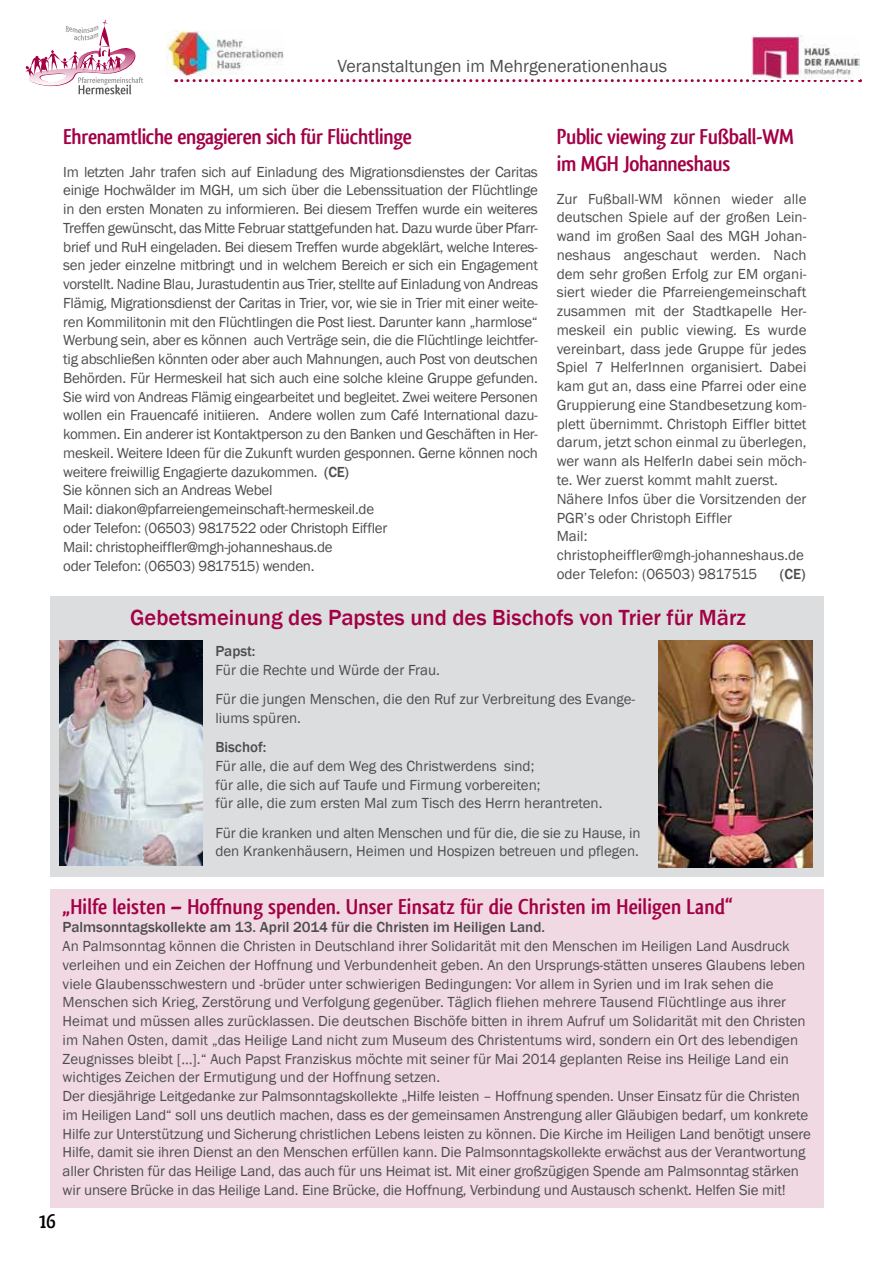
<style>
.page{position:relative;width:893px;height:1263px;background:#fff}
.page>*{position:absolute;margin:0;border:0;box-sizing:border-box;transform-origin:0 0}
.t1{font:700 22.5px/27px "Qlassik";letter-spacing:-.02em;color:#a30046}
.t2{font:700 22.5px "Qlassik";color:#a30046}
.t3{font:500 22.5px "Franklin Gothic";color:#a30046}
.t4{font:700 21px "Qlassik";color:#000}
.t5{font:18px "Franklin Gothic";color:#4d4d4f}
.t6{font:15px/18.8px "Franklin Gothic";letter-spacing:-.01em;color:#4d4d4f}
.t7{font:500 15px "Franklin Gothic";color:#4d4d4f}
.s1{font-weight:500}
</style>
<div class="page">
<svg style="left:25px;top:20px;width:118px;height:75px"></svg>
<svg style="left:176px;top:79px;width:685px;height:3px"></svg>
<img style="left:167px;top:31px;width:116px;height:45px">
<img style="left:751px;top:36px;width:108px;height:44px">
<div style="left:50px;top:596px;width:774px;height:281px;background:#dcddde"></div>
<div style="left:50px;top:889px;width:774px;height:319px;background:#f1d9e3"></div>
<img style="left:59px;top:640px;width:144px;height:225px">
<img style="left:658px;top:640px;width:154px;height:228px">
<p class="t5" style="left:338px;top:55px;width:331px">Veranstaltungen im Mehrgenerationenhaus</p>
<h1 class="t1" style="left:63px;top:124px;width:350px">Ehrenamtliche engagieren sich für Flüchtlinge</h1>
<p class="t6" style="left:63px;top:163px;width:476px">Im letzten Jahr trafen sich auf Einladung des Migrationsdienstes der Caritas einige Hochwälder im MGH, um sich über die Lebenssituation der Flüchtlinge in den ersten Monaten zu informieren. Bei diesem Treffen wurde ein weiteres Treffen gewünscht, das Mitte Februar stattgefunden hat. Dazu wurde über Pfarr&shy;brief und RuH eingeladen. Bei diesem Treffen wurde abgeklärt, welche Interes&shy;sen jeder einzelne mitbringt und in welchem Bereich er sich ein Engagement vorstellt. Nadine Blau, Jurastudentin aus Trier, stellte auf Einladung von Andreas Flämig, Migrationsdienst der Caritas in Trier, vor, wie sie in Trier mit einer weite&shy;ren Kommilitonin mit den Flüchtlingen die Post liest. Darunter kann „harmlose“ Werbung sein, aber es können auch Verträge sein, die die Flüchtlinge leichtfer&shy;tig abschließen könnten oder aber auch Mahnungen, auch Post von deutschen Behörden. Für Hermeskeil hat sich auch eine solche kleine Gruppe gefunden.<br>Sie wird von Andreas Flämig eingearbeitet und begleitet. Zwei weitere Personen wollen ein Frauencafé initiieren. Andere wollen zum Café International dazu&shy;kommen. Ein anderer ist Kontaktperson zu den Banken und Geschäften in Her&shy;meskeil. Weitere Ideen für die Zukunft wurden gesponnen. Gerne können noch weitere freiwillig Engagierte dazukommen. <span class="s1">(CE)<br></span>Sie können sich an Andreas Webel<br>Mail: diakon@pfarreiengemeinschaft-hermeskeil.de<br>oder Telefon: (06503) 9817522 oder Christoph Eiffler<br>Mail: christopheiffler@mgh-johanneshaus.de<br>oder Telefon: (06503) 9817515) wenden.</p>
<h1 class="t1" style="left:557px;top:124px;width:239px">Public viewing zur Fußball-WM im MGH Johanneshaus</h1>
<p class="t6" style="left:557px;top:190px;width:251px">Zur Fußball-WM können wieder alle deutschen Spiele auf der großen Lein&shy;wand im großen Saal des MGH Johan&shy;neshaus angeschaut werden. Nach dem sehr großen Erfolg zur EM organi&shy;siert wieder die Pfarreiengemeinschaft zusammen mit der Stadtkapelle Her&shy;meskeil ein public viewing. Es wurde vereinbart, dass jede Gruppe für jedes Spiel 7 HelferInnen organisiert. Dabei kam gut an, dass eine Pfarrei oder eine Gruppierung eine Standbesetzung kom&shy;plett übernimmt. Christoph Eiffler bittet darum, jetzt schon einmal zu überlegen, wer wann als HelferIn dabei sein möch&shy;te. Wer zuerst kommt mahlt zuerst.<br>Nähere Infos über die Vorsitzenden der PGR’s oder Christoph Eiffler<br>Mail: christopheiffler@mgh-johanneshaus.de oder Telefon: (06503) 9817515</p>
<p class="t7" style="left:780px;top:564px;width:27px">(CE)</p>
<h1 class="t3" style="left:130px;top:603px;width:617px">Gebetsmeinung des Papstes und des Bischofs von Trier für März</h1>
<p class="t7" style="left:215px;top:642px;width:42px">Papst:</p>
<p class="t6" style="left:215px;top:655px;width:421px;line-height:29.2px">Für die Rechte und Würde der Frau.<br>Für die jungen Menschen, die den Ruf zur Verbreitung des Evange-</p>
<p class="t6" style="left:215px;top:709px;width:87px">liums spüren.</p>
<p class="t7" style="left:215px;top:738px;width:53px">Bischof:</p>
<p class="t6" style="left:215px;top:757px;width:389px">Für alle, die auf dem Weg des Christwerdens sind;<br>für alle, die sich auf Taufe und Firmung vorbereiten;<br>für alle, die zum ersten Mal zum Tisch des Herrn herantreten.</p>
<p class="t6" style="left:215px;top:823px;width:427px">Für die kranken und alten Menschen und für die, die sie zu Hause, in den Krankenhäusern, Heimen und Hospizen betreuen und pflegen.</p>
<h1 class="t2" style="left:63px;top:893px;width:672px">„Hilfe leisten – Hoffnung spenden. Unser Einsatz für die Christen im Heiligen Land“</h1>
<p class="t7" style="left:63px;top:918px;width:484px">Palmsonntagskollekte am 13. April 2014 für die Christen im Heiligen Land.</p>
<p class="t6" style="left:63px;top:937px;width:750px">An Palmsonntag können die Christen in Deutschland ihrer Solidarität mit den Menschen im Heiligen Land Ausdruck verleihen und ein Zeichen der Hoffnung und Verbundenheit geben. An den Ursprungs-stätten unseres Glaubens leben viele Glaubensschwestern und -brüder unter schwierigen Bedingungen: Vor allem in Syrien und im Irak sehen die Menschen sich Krieg, Zerstörung und Verfolgung gegenüber. Täglich fliehen mehrere Tausend Flüchtlinge aus ihrer Heimat und müssen alles zurücklassen. Die deutschen Bischöfe bitten in ihrem Aufruf um Solidarität mit den Christen im Nahen Osten, damit „das Heilige Land nicht zum Museum des Christentums wird, sondern ein Ort des lebendigen Zeugnisses bleibt […].“ Auch Papst Franziskus möchte mit seiner für Mai 2014 geplanten Reise ins Heilige Land ein wichtiges Zeichen der Ermutigung und der Hoffnung setzen.<br>Der diesjährige Leitgedanke zur Palmsonntagskollekte „Hilfe leisten – Hoffnung spenden. Unser Einsatz für die Christen im Heiligen Land“ soll uns deutlich machen, dass es der gemeinsamen Anstrengung aller Gläubigen bedarf, um konkrete Hilfe zur Unterstützung und Sicherung christlichen Lebens leisten zu können. Die Kirche im Heiligen Land benötigt unsere Hilfe, damit sie ihren Dienst an den Menschen erfüllen kann. Die Palmsonntagskollekte erwächst aus der Verantwortung aller Christen für das Heilige Land, das auch für uns Heimat ist. Mit einer großzügigen Spende am Palmsonntag stärken wir unsere Brücke in das Heilige Land. Eine Brücke, die Hoffnung, Verbindung und Austausch schenkt. Helfen Sie mit!</p>
<h2 class="t4" style="left:38px;top:1208px;width:19px">16</h2>
</div>
